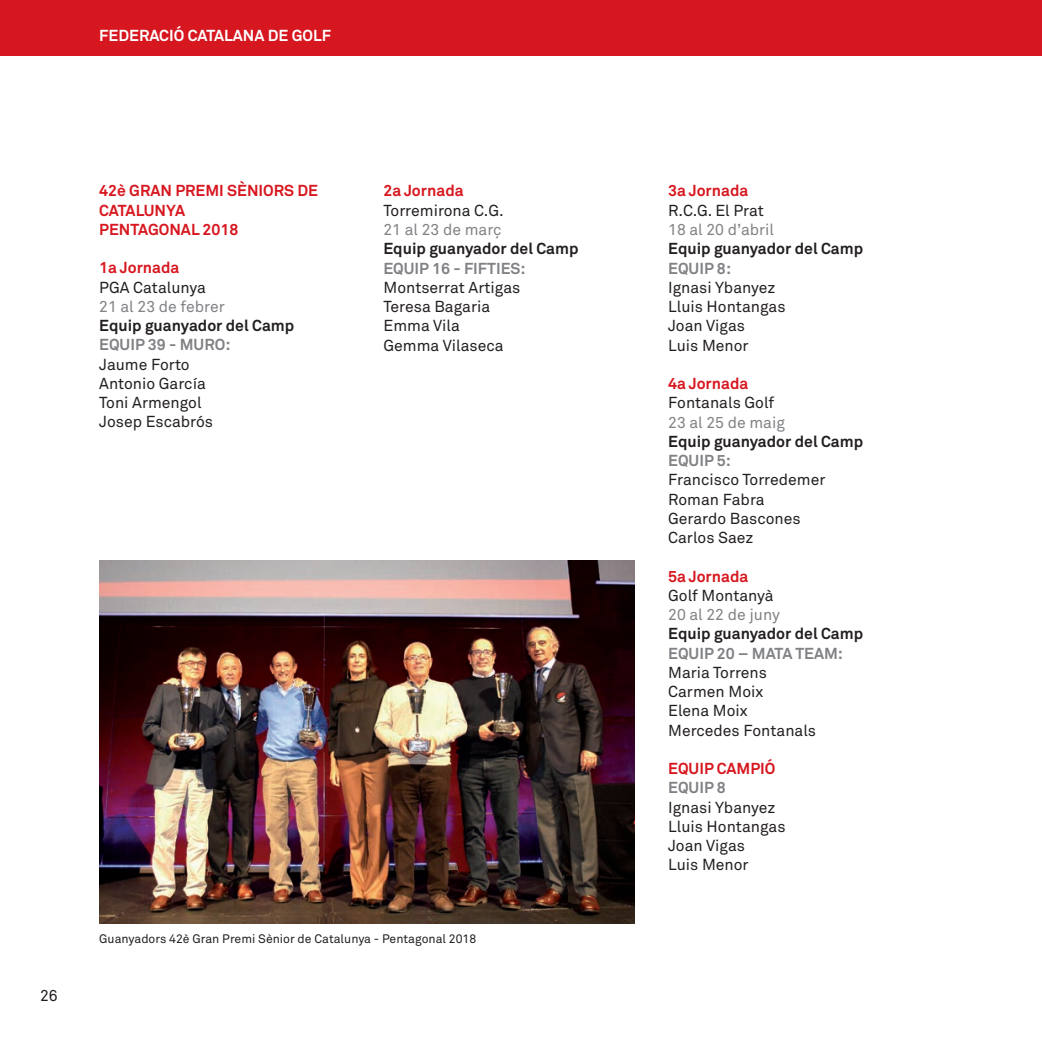
<style>
.page{position:relative;width:1042px;height:1042px;background:#fff}
.page>*{position:absolute;margin:0;border:0;box-sizing:border-box;transform-origin:0 0}
.t1{font:15.75px/19.2px "Akkurat Pro";color:#231f20}
.t2{font:700 15.75px "Akkurat Pro";color:#231f20}
.t3{font:700 15.75px/19.2px "Akkurat Pro";color:#d7171f}
.t4{font:700 15.75px "Akkurat Pro";color:#808285}
.t5{font:15.75px "Akkurat Pro";color:#808285}
.t6{font:700 15.75px "Akkurat Pro";color:#fff}
.t7{font:12.25px "Akkurat Pro";color:#231f20}
</style>
<div class="page">
<div style="left:0;top:0;width:1042px;height:55px;background:#d7171f"></div>
<img style="left:99px;top:560px;width:536px;height:363px">
<p class="t6" style="left:99px;top:26px;width:233px">FEDERACIÓ CATALANA DE GOLF</p>
<p class="t3" style="left:99px;top:181px;width:220px">42è GRAN PREMI SÈNIORS DE<br>CATALUNYA<br>PENTAGONAL 2018</p>
<p class="t3" style="left:99px;top:258px;width:82px">1a Jornada</p>
<p class="t1" style="left:99px;top:278px;width:108px">PGA Catalunya</p>
<p class="t5" style="left:99px;top:297px;width:127px">21 al 23 de febrer</p>
<p class="t2" style="left:99px;top:316px;width:197px">Equip guanyador del Camp</p>
<p class="t4" style="left:99px;top:335px;width:133px">EQUIP 39 - MURO:</p>
<p class="t1" style="left:99px;top:355px;width:115px">Jaume Forto<br>Antonio García<br>Toni Armengol<br>Josep Escabrós</p>
<p class="t3" style="left:383px;top:181px;width:82px">2a Jornada</p>
<p class="t1" style="left:383px;top:201px;width:122px">Torremirona C.G.</p>
<p class="t5" style="left:383px;top:220px;width:119px">21 al 23 de març</p>
<p class="t2" style="left:383px;top:239px;width:197px">Equip guanyador del Camp</p>
<p class="t4" style="left:383px;top:258px;width:144px">EQUIP 16 - FIFTIES:</p>
<p class="t1" style="left:383px;top:278px;width:138px">Montserrat Artigas<br>Teresa Bagaria<br>Emma Vila<br>Gemma Vilaseca</p>
<p class="t1" style="left:40px;top:986px;width:19px">26</p>
<p class="t7" style="left:99px;top:931px;width:379px">Guanyadors 42è Gran Premi Sènior de Catalunya - Pentagonal 2018</p>
<p class="t3" style="left:668px;top:181px;width:82px">3a Jornada</p>
<p class="t1" style="left:668px;top:201px;width:97px">R.C.G. El Prat</p>
<p class="t5" style="left:668px;top:220px;width:107px">18 al 20 d’abril</p>
<p class="t2" style="left:668px;top:239px;width:197px">Equip guanyador del Camp</p>
<p class="t4" style="left:668px;top:258px;width:65px">EQUIP 8:</p>
<p class="t1" style="left:668px;top:278px;width:119px">Ignasi Ybanyez<br>Lluis Hontangas<br>Joan Vigas<br>Luis Menor</p>
<p class="t3" style="left:668px;top:374px;width:82px">4a Jornada</p>
<p class="t1" style="left:668px;top:393px;width:107px">Fontanals Golf</p>
<p class="t5" style="left:668px;top:413px;width:118px">23 al 25 de maig</p>
<p class="t2" style="left:668px;top:431px;width:197px">Equip guanyador del Camp</p>
<p class="t4" style="left:668px;top:451px;width:64px">EQUIP 5:</p>
<p class="t1" style="left:668px;top:470px;width:159px">Francisco Torredemer<br>Roman Fabra<br>Gerardo Bascones<br>Carlos Saez</p>
<p class="t3" style="left:668px;top:566px;width:82px">5a Jornada</p>
<p class="t1" style="left:668px;top:586px;width:107px">Golf Montanyà</p>
<p class="t5" style="left:668px;top:605px;width:113px">20 al 22 de juny</p>
<p class="t2" style="left:668px;top:624px;width:197px">Equip guanyador del Camp</p>
<p class="t4" style="left:668px;top:643px;width:176px">EQUIP 20 – MATA TEAM:</p>
<p class="t1" style="left:668px;top:663px;width:149px">Maria Torrens<br>Carmen Moix<br>Elena Moix<br>Mercedes Fontanals</p>
<p class="t3" style="left:668px;top:759px;width:109px">EQUIP CAMPIÓ</p>
<p class="t4" style="left:668px;top:778px;width:59px">EQUIP 8</p>
<p class="t1" style="left:668px;top:798px;width:119px">Ignasi Ybanyez<br>Lluis Hontangas<br>Joan Vigas<br>Luis Menor</p>
</div>
